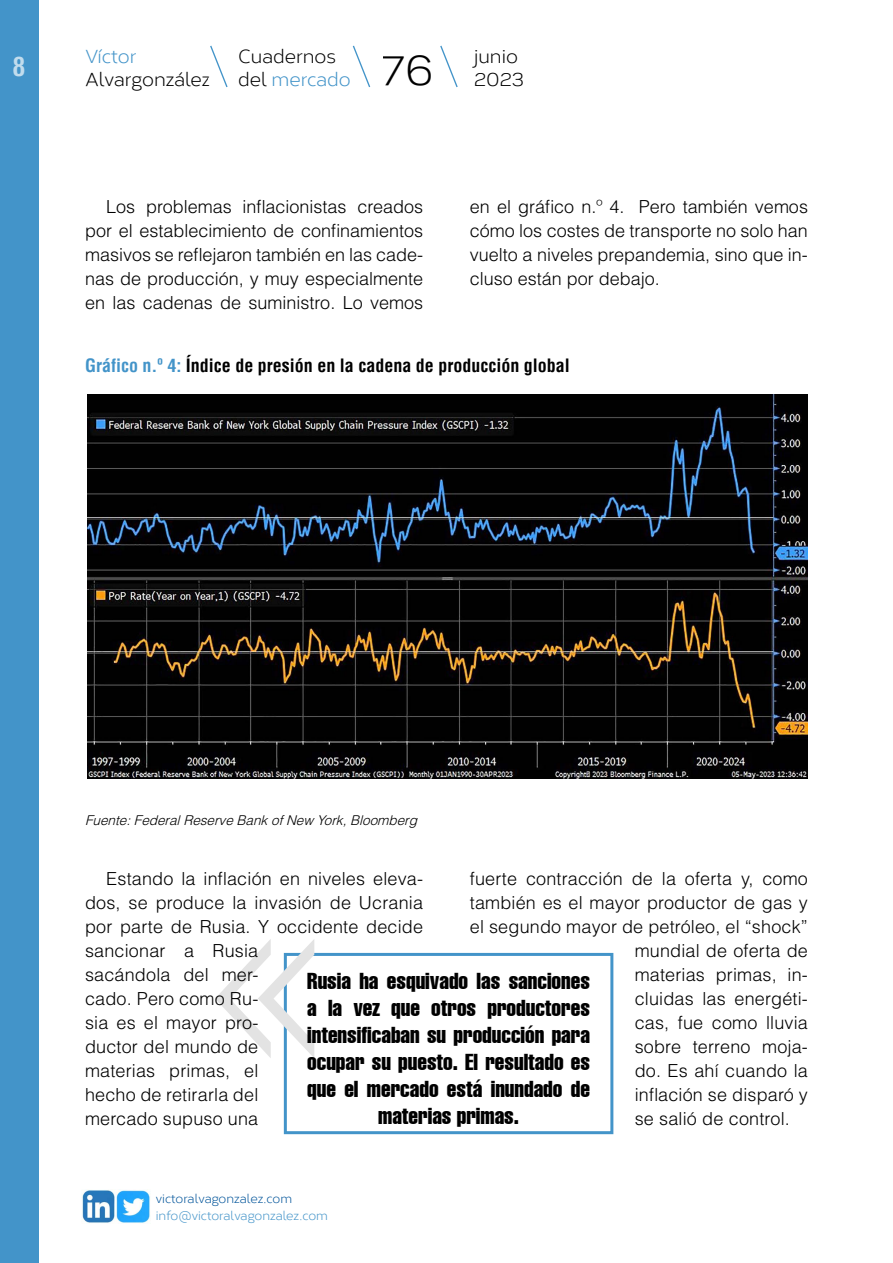
<style>
.page{position:relative;width:893px;height:1263px;background:#fff}
.page>*{position:absolute;margin:0;border:0;box-sizing:border-box;transform-origin:0 0}
.t1{font:288px "Champagne&Limousines";color:#e3e3e3}
.t2{font:42.6px "Corbert";color:#000}
.t3{font:700 condensed 25.8px "Helvetica";color:#c1dced}
.t4{font:extra-condensed 22.5px/27px "Helvetica";color:#000;text-align:center}
.t5{font:18.9px/22.6px "Corbert";color:#000}
.t6{font:18.9px "Corbert";color:#4394c9}
.t7{font:300 18px/24px "Helvetica LT Std";letter-spacing:.01em;color:#000;text-align:justify}
.t8{font:700 condensed 18px "Helvetica";color:#000}
.t9{font:italic 300 13.5px "Helvetica LT Std";color:#000}
.t10{font:12.3px "Corbert";color:#4394c9}
.t11{font:12.3px "Corbert";color:#00549a}
.s1{color:#4394c9}
</style>
<div class="page">
<div style="left:0;top:1px;width:38px;height:1262px;background:#4394c9"></div>
<svg style="left:210px;top:45px;width:18px;height:43px"></svg>
<svg style="left:352px;top:45px;width:19px;height:43px"></svg>
<svg style="left:440px;top:45px;width:18px;height:43px"></svg>
<img style="left:82px;top:1190px;width:68px;height:33px">
<div style="left:284px;top:953px;width:329px;height:181px;border:3px solid #4394c9"></div>
<img style="left:88px;top:394px;width:719px;height:385px">
<h3 class="t3" style="left:13px;top:51px;width:14px">8</h3>
<p class="t6" style="left:85px;top:42px;width:53px">Víctor</p>
<p class="t5" style="left:85px;top:66px;width:127px">Alvargonzález</p>
<p class="t5" style="left:238px;top:44px;width:114px">Cuadernos del <span class="s1">mercado</span></p>
<p class="t5" style="left:474px;top:44px;width:45px">junio</p>
<h2 class="t2" style="left:382px;top:37px;width:53px">76</h2>
<p class="t5" style="left:474px;top:66px;width:52px">2023</p>
<p class="t7" style="left:85px;top:194px;width:340px;text-indent:21px">Los problemas inflacionistas creados por el establecimiento de confinamientos masivos se reflejaron también en las cade&shy;nas de producción, y muy especialmente en las cadenas de suministro. Lo vemos</p>
<p class="t7" style="left:470px;top:194px;width:340px">en el gráfico n.º 4. Pero también vemos cómo los costes de transporte no solo han vuelto a niveles prepandemia, sino que in&shy;cluso están por debajo.</p>
<p class="t8" style="left:85px;top:354px;width:486px"><span class="s1">Gráfico n.º 4:</span> Índice de presión en la cadena de producción global</p>
<p class="t9" style="left:85px;top:812px;width:338px">Fuente:FederalReserveBankofNew York,Bloomberg</p>
<p class="t7" style="left:85px;top:866px;width:340px;text-align:left;text-indent:21px">Estando la inflación en niveles eleva&shy;dos, se produce la invasión de Ucrania por parte de Rusia. Y occidente decide sancionar a Rusia<br>sacándola del mer-<br>cado. Pero como Ru-<br>sia es el mayor pro-<br>ductor del mundo de<br>materias primas, el<br>hecho de retirarla del<br>mercado supuso una</p>
<p class="t7" style="left:470px;top:866px;width:340px">fuerte contracción de la oferta y, como</p>
<p class="t7" style="left:470px;top:890px;width:340px">también es el mayor productor de gas y</p>
<p class="t7" style="left:470px;top:914px;width:339px">el segundo mayor de petróleo, el “shock”</p>
<p class="t7" style="left:635px;top:938px;width:175px">mundial de oferta de</p>
<p class="t7" style="left:635px;top:962px;width:175px">materias primas, in-</p>
<p class="t7" style="left:635px;top:986px;width:175px">cluidas las energéti-</p>
<p class="t7" style="left:635px;top:1010px;width:175px">cas, fue como lluvia</p>
<p class="t7" style="left:635px;top:1034px;width:175px">sobre terreno moja-</p>
<p class="t7" style="left:635px;top:1058px;width:175px">do. Es ahí cuando la</p>
<p class="t7" style="left:635px;top:1082px;width:175px">inflación se disparó y</p>
<p class="t7" style="left:635px;top:1106px;width:157px">se salió de control.</p>
<h1 class="t1" style="left:207px;top:817px;width:116px">«</h1>
<p class="t4" style="left:307px;top:967px;width:284px">Rusia ha esquivado las sanciones a la vez que otros productores intensificaban su producción para ocupar su puesto. El resultado es que el mercado está inundado de materias primas.</p>
<p class="t11" style="left:156px;top:1189px;width:138px">victoralvagonzalez.com</p>
<p class="t10" style="left:156px;top:1206px;width:174px">info@victoralvagonzalez.com</p>
</div>
